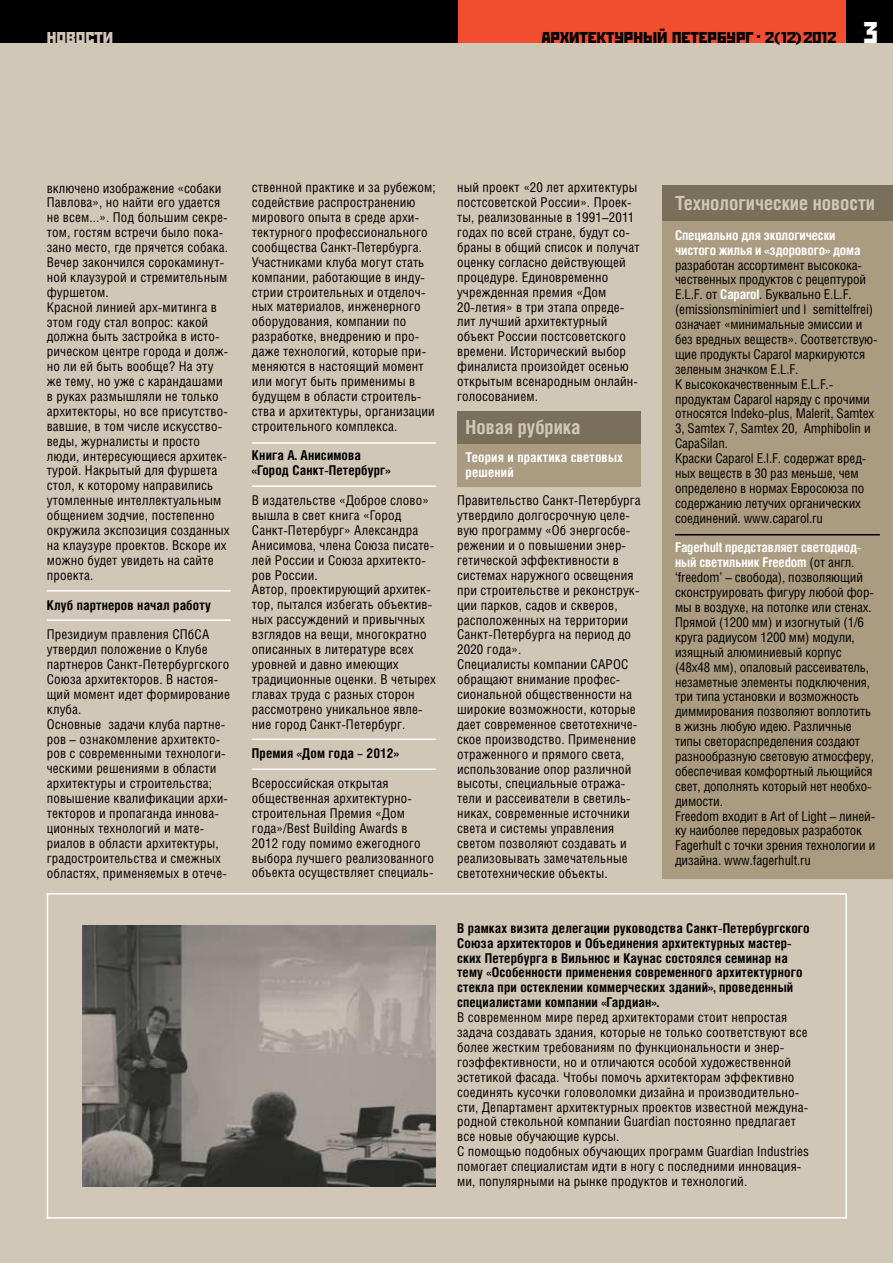
<style>
.page{position:relative;width:893px;height:1263px;background:#d1c7b6}
.page>*{position:absolute;margin:0;border:0;box-sizing:border-box;transform-origin:0 0}
.t1{font:19.95px "Stenberg C";color:#000}
.t2{font:19.95px "Stenberg C";color:#d1c7b6}
.t3{font:700 19.5px "Helios Cond";color:#d1c7b6}
.t4{font:13.5px/14.9px "Helios Cond";letter-spacing:.01em;color:#000}
.t5{font:13.5px/14.9px "Helios Cond";letter-spacing:-.01em;color:#000}
.t6{font:700 13.5px/14.9px "Helios Cond";letter-spacing:.01em;color:#000}
.t7{font:700 13.5px/14.9px "Helios Cond";letter-spacing:-.01em;color:#fff}
.t8{font:700 13.5px/14.9px "Helios Cond";letter-spacing:.01em;color:#fff}
.s1{font-size:15.75px}
.s2{font-size:30px;color:#fff}
.s3{font-weight:700;color:#fff}
</style>
<div class="page">
<div style="left:457px;top:0;width:389px;height:43px;background:#f04e2f"></div>
<div style="left:0;top:0;width:457px;height:43px;background:#000"></div>
<div style="left:846px;top:0;width:47px;height:43px;background:#000"></div>
<div style="left:662px;top:219px;width:231px;height:659px;background:#ab9b80"></div>
<div style="left:662px;top:185px;width:231px;height:36px;background:#796f5b"></div>
<div style="left:457px;top:411px;width:184px;height:75px;background:#ab9b80"></div>
<div style="left:457px;top:411px;width:184px;height:33px;background:#796f5b"></div>
<hr style="left:47px;top:893px;width:799px;height:2px;background:#fff">
<hr style="left:47px;top:1217px;width:799px;height:2px;background:#fff">
<hr style="left:675px;top:534px;width:205px;height:1px;background:#000">
<hr style="left:47px;top:894px;width:1px;height:324px;background:#fff">
<hr style="left:845px;top:894px;width:2px;height:324px;background:#fff">
<hr style="left:252px;top:442px;width:184px;height:2px;background:#fff">
<hr style="left:252px;top:485px;width:184px;height:2px;background:#fff">
<hr style="left:47px;top:590px;width:184px;height:1px;background:#fff">
<hr style="left:252px;top:738px;width:184px;height:2px;background:#fff">
<hr style="left:47px;top:619px;width:184px;height:2px;background:#fff">
<hr style="left:252px;top:768px;width:184px;height:2px;background:#fff">
<img style="left:83px;top:925px;width:353px;height:261px">
<h1 class="t2" style="left:47px;top:25px;width:68px">новости</h1>
<h1 class="t1" style="left:542px;top:25px;width:338px">архитектурный петербург . <span class="s1">2(12)2012</span> <span class="s2">3</span></h1>
<p class="t4" style="left:47px;top:180px;width:184px">включено изображение «собаки<br>Павлова», но найти его удается не всем...». Под большим секре&shy;том, гостям встречи было пока&shy;зано место, где прячется собака.<br>Вечер закончился сорокаминут&shy;ной клаузурой и стремительным фуршетом.<br>Красной линией арх-митинга в этом году стал вопрос: какой должна быть застройка в исто&shy;рическом центре города и долж&shy;но ли ей быть вообще? На эту же тему, но уже с карандашами в руках размышляли не только архитекторы, но все присутство&shy;вавшие, в том числе искусство&shy;веды, журналисты и просто люди, интересующиеся архитек&shy;турой. Накрытый для фуршета стол, к которому направились утомленные интеллектуальным общением зодчие, постепенно окружила экспозиция созданных на клаузуре проектов. Вскоре их можно будет увидеть на сайте проекта.</p>
<p class="t6" style="left:47px;top:597px;width:166px">Клуб партнеров начал работу</p>
<p class="t4" style="left:47px;top:627px;width:185px">Президиум правления СПбСА утвердил положение о Клубе партнеров Санкт-Петербургского<br>Союза архитекторов. В настоя&shy;щий момент идет формирование клуба.<br>Основные задачи клуба партне&shy;ров – ознакомление архитекто&shy;ров с современными технологи&shy;ческими решениями в области архитектуры и строительства; повышение квалификации архи&shy;текторов и пропаганда иннова&shy;ционных технологий и мате&shy;риалов в области архитектуры, градостроительства и смежных областях, применяемых в отече-</p>
<p class="t4" style="left:252px;top:180px;width:185px">ственной практике и за рубежом; содействие распространению мирового опыта в среде архи&shy;тектурного профессионального сообщества Санкт-Петербурга.<br>Участниками клуба могут стать компании, работающие в инду&shy;стрии строительных и отделоч&shy;ных материалов, инженерного оборудования, компании по разработке, внедрению и про&shy;даже технологий, которые при&shy;меняются в настоящий момент или могут быть применимы в будущем в области строитель&shy;ства и архитектуры, организации строительного комплекса.</p>
<p class="t6" style="left:252px;top:448px;width:140px">Книга А. Анисимова «Город Санкт-Петербург»</p>
<p class="t4" style="left:252px;top:493px;width:185px">В издательстве «Доброе слово» вышла в свет книга «Город<br>Санкт-Петербург» Александра<br>Анисимова, члена Союза писате&shy;лей России и Союза архитекто&shy;ров России.<br>Автор, проектирующий архитек&shy;тор, пытался избегать объектив&shy;ных рассуждений и привычных взглядов на вещи, многократно описанных в литературе всех уровней и давно имеющих традиционные оценки. В четырех главах труда с разных сторон рассмотрено уникальное явле&shy;ние город Санкт-Петербург.</p>
<p class="t6" style="left:252px;top:746px;width:149px">Премия «Дом года – 2012»</p>
<p class="t4" style="left:252px;top:776px;width:184px">Всероссийская открытая общественная архитектурно&shy;строительная Премия «Дом года»/Best Building Awards в<br>2012 году помимо ежегодного выбора лучшего реализованного объекта осуществляет специаль-</p>
<p class="t4" style="left:457px;top:180px;width:184px">ный проект «20 лет архитектуры постсоветской России». Проек&shy;ты, реализованные в 1991–2011 годах по всей стране, будут со&shy;браны в общий список и получат оценку согласно действующей процедуре. Единовременно учрежденная премия «Дом<br>20-летия» в три этапа опреде&shy;лит лучший архитектурный объект России постсоветского времени. Исторический выбор финалиста произойдет осенью открытым всенародным онлайн&shy;голосованием.</p>
<h2 class="t3" style="left:466px;top:415px;width:116px">Новая рубрика</h2>
<p class="t8" style="left:466px;top:449px;width:159px">Теория и практика световых решений</p>
<p class="t4" style="left:457px;top:493px;width:185px">Правительство Санкт-Петербурга утвердило долгосрочную целе&shy;вую программу «Об энергосбе&shy;режении и о повышении энер&shy;гетической эффективности в системах наружного освещения при строительстве и реконструк&shy;ции парков, садов и скверов, расположенных на территории<br>Санкт-Петербурга на период до<br>2020 года».<br>Специалисты компании САРОС обращают внимание профес&shy;сиональной общественности на широкие возможности, которые дает современное светотехниче&shy;ское производство. Применение отраженного и прямого света, использование опор различной высоты, специальные отража&shy;тели и рассеиватели в светиль&shy;никах, современные источники света и системы управления светом позволяют создавать и реализовывать замечательные светотехнические объекты.</p>
<h2 class="t3" style="left:675px;top:191px;width:201px">Технологические новости</h2>
<p class="t7" style="left:675px;top:227px;width:187px">Специально для экологически чистого жилья и «здорового» дома</p>
<p class="t5" style="left:675px;top:257px;width:204px">разработан ассортимент высокока&shy;чественных продуктов с рецептурой E.L.F. от <span class="s3">Caparol</span>. Буквально E.L.F. (emissionsminimiert und lösemittelfrei) означает «минимальные эмиссии и без вредных веществ». Соответствую&shy;щие продукты Caparol маркируются зеленым значком E.L.F.<br>К высококачественным E.L.F.- продуктам Сaparol наряду с прочими относятся Indeko-plus, Malerit, Samtex 3, Samtex 7, Samtex 20, Amphibolin и CapaSilan.<br>Краски Caparol E.l.F. содержат вред&shy;ных веществ в 30 раз меньше, чем определено в нормах Евросоюза по содержанию летучих органических соединений. www.caparol.ru</p>
<p class="t5" style="left:675px;top:540px;width:202px"><span class="s3">Fagerhult представляет светодиод&shy;ный светильник Freedom</span> (от англ. ‘freedom’ – свобода), позволяющий сконструировать фигуру любой фор&shy;мы в воздухе, на потолке или стенах.<br>Прямой (1200 мм) и изогнутый (1/6 круга радиусом 1200 мм) модули, изящный алюминиевый корпус (48х48 мм), опаловый рассеиватель, незаметные элементы подключения, три типа установки и возможность диммирования позволяют воплотить в жизнь любую идею. Различные типы светораспределения создают разнообразную световую атмосферу, обеспечивая комфортный льющийся свет, дополнять который нет необхо&shy;димости.<br>Freedom входит в Art of Light – линей&shy;ку наиболее передовых разработок Fagerhult с точки зрения технологии и дизайна. www.fagerhult.ru</p>
<p class="t6" style="left:457px;top:920px;width:354px">В рамках визита делегации руководства Санкт-Петербургского Союза архитекторов и Объединения архитектурных мастер&shy;ских Петербурга в Вильнюс и Каунас состоялся семинар на тему «Особенности применения современного архитектурного стекла при остеклении коммерческих зданий», проведенный специалистами компании «Гардиан».</p>
<p class="t4" style="left:457px;top:1010px;width:353px">В современном мире перед архитекторами стоит непростая задача создавать здания, которые не только соответствуют все более жестким требованиям по функциональности и энер&shy;гоэффективности, но и отличаются особой художественной эстетикой фасада. Чтобы помочь архитекторам эффективно соединять кусочки головоломки дизайна и производительно&shy;сти, Департамент архитектурных проектов известной междуна&shy;родной стекольной компании Guardian постоянно предлагает все новые обучающие курсы.<br>С помощью подобных обучающих программ Guardian Industries помогает специалистам идти в ногу с последними инновация&shy;ми, популярными на рынке продуктов и технологий.</p>
</div>
